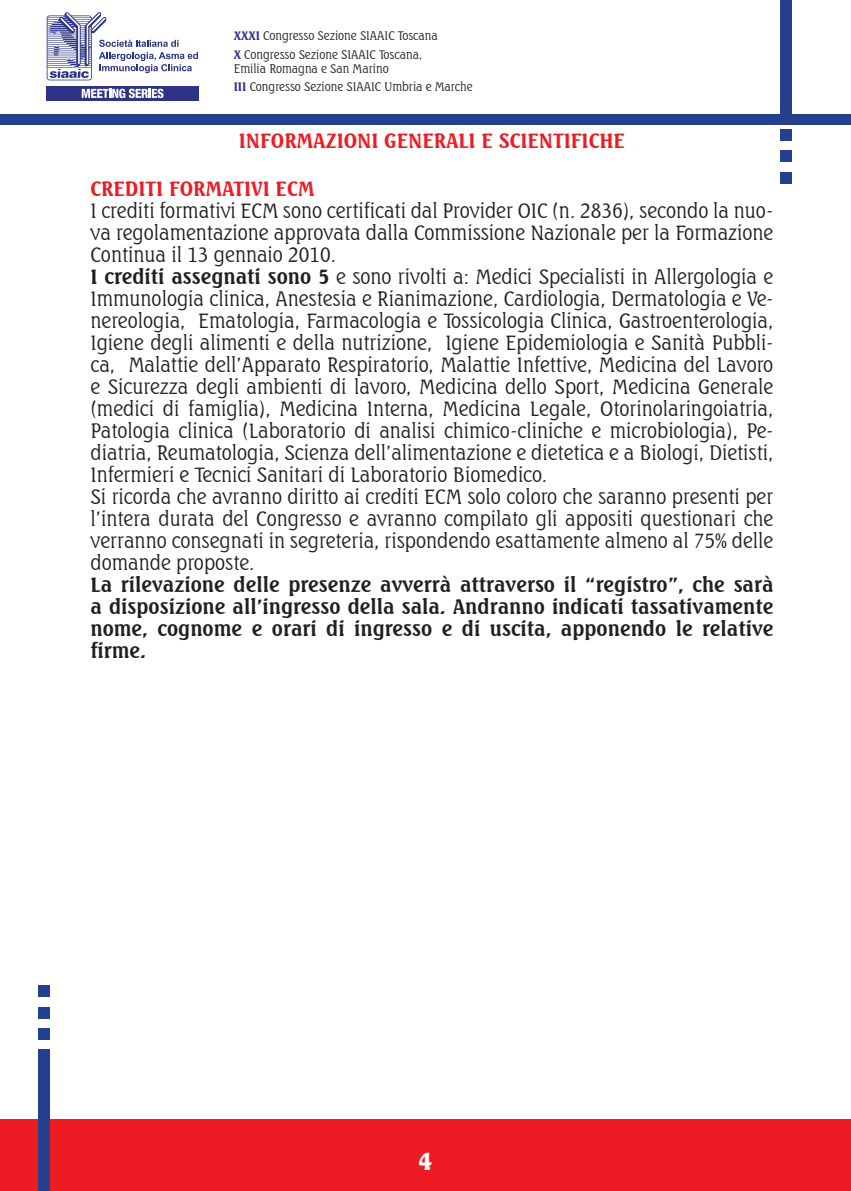
<style>
.page{position:relative;width:851px;height:1191px;background:#fff}
.page>*{position:absolute;margin:0;border:0;box-sizing:border-box;transform-origin:0 0}
.t1{font:800 24px "Seagull BT";color:#fff}
.t2{font:300 20px/22px "Seagull BT";color:#231f20}
.t3{font:700 20px/22px "Seagull BT";color:#231f20;text-align:justify}
.t4{font:700 20px "Seagull BT";color:#ed1c24}
.t5{font:300 12px/18.4px "Seagull BT";color:#231f20}
.s1{font-weight:700;color:#2e3092}
.s2{font-weight:700}
</style>
<div class="page">
<div style="left:0;top:1119px;width:850px;height:72px;background:#ed1c24"></div>
<div style="left:39px;top:1049px;width:11px;height:142px;background:#25408e"></div>
<div style="left:39px;top:1028px;width:11px;height:12px;background:#25408e"></div>
<div style="left:39px;top:1007px;width:11px;height:11px;background:#25408e"></div>
<div style="left:39px;top:985px;width:11px;height:11px;background:#25408e"></div>
<div style="left:0;top:114px;width:850px;height:11px;background:#25408e"></div>
<div style="left:780px;top:0;width:11px;height:119px;background:#25408e"></div>
<div style="left:780px;top:129px;width:11px;height:11px;background:#25408e"></div>
<div style="left:780px;top:150px;width:11px;height:12px;background:#25408e"></div>
<div style="left:780px;top:172px;width:11px;height:11px;background:#25408e"></div>
<svg style="left:47px;top:12px;width:151px;height:68px"></svg>
<div style="left:46px;top:86px;width:152px;height:15px;background:#2d3386"></div>
<svg style="left:82px;top:89px;width:81px;height:9px"></svg>
<p class="t5" style="left:234px;top:26px;width:206px"><span class="s1">XXXI</span> Congresso Sezione SIAAIC Toscana<br><span class="s1">X</span> Congresso Sezione SIAAIC Toscana,</p>
<p class="t5" style="left:234px;top:59px;width:240px">Emilia Romagna e San Marino<br><span class="s1">III</span> Congresso Sezione SIAAIC Umbria e Marche</p>
<p class="t4" style="left:239px;top:127px;width:387px">INFORMAZIONI GENERALI E SCIENTIFICHE</p>
<p class="t4" style="left:90px;top:175px;width:225px">CREDITI FORMATIVI ECM</p>
<p class="t2" style="left:90px;top:199px;width:684px">I crediti formativi ECM sono certificati dal Provider OIC (n. 2836), secondo la nuo&shy;va regolamentazione approvata dalla Commissione Nazionale per la Formazione Continua il 13 gennaio 2010.<br><span class="s2">I crediti assegnati sono 5</span> e sono rivolti a: Medici Specialisti in Allergologia e Immunologia clinica, Anestesia e Rianimazione, Cardiologia, Dermatologia e Ve&shy;nereologia, Ematologia, Farmacologia e Tossicologia Clinica, Gastroenterologia, Igiene degli alimenti e della nutrizione, Igiene Epidemiologia e Sanità Pubbli&shy;ca, Malattie dell’Apparato Respiratorio, Malattie Infettive, Medicina del Lavoro e Sicurezza degli ambienti di lavoro, Medicina dello Sport, Medicina Generale (medici di famiglia), Medicina Interna, Medicina Legale, Otorinolaringoiatria, Patologia clinica (Laboratorio di analisi chimico-cliniche e microbiologia), Pe&shy;diatria, Reumatologia, Scienza dell’alimentazione e dietetica e a Biologi, Dietisti, Infermieri e Tecnici Sanitari di Laboratorio Biomedico.<br>Si ricorda che avranno diritto ai crediti ECM solo coloro che saranno presenti per l’intera durata del Congresso e avranno compilato gli appositi questionari che verranno consegnati in segreteria, rispondendo esattamente almeno al 75% delle domande proposte.</p>
<p class="t3" style="left:90px;top:573px;width:684px">La rilevazione delle presenze avverrà attraverso il “registro”, che sarà a disposizione all’ingresso della sala. Andranno indicati tassativamente nome, cognome e orari di ingresso e di uscita, apponendo le relative firme.</p>
<p class="t1" style="left:418px;top:1145px;width:16px">4</p>
</div>
